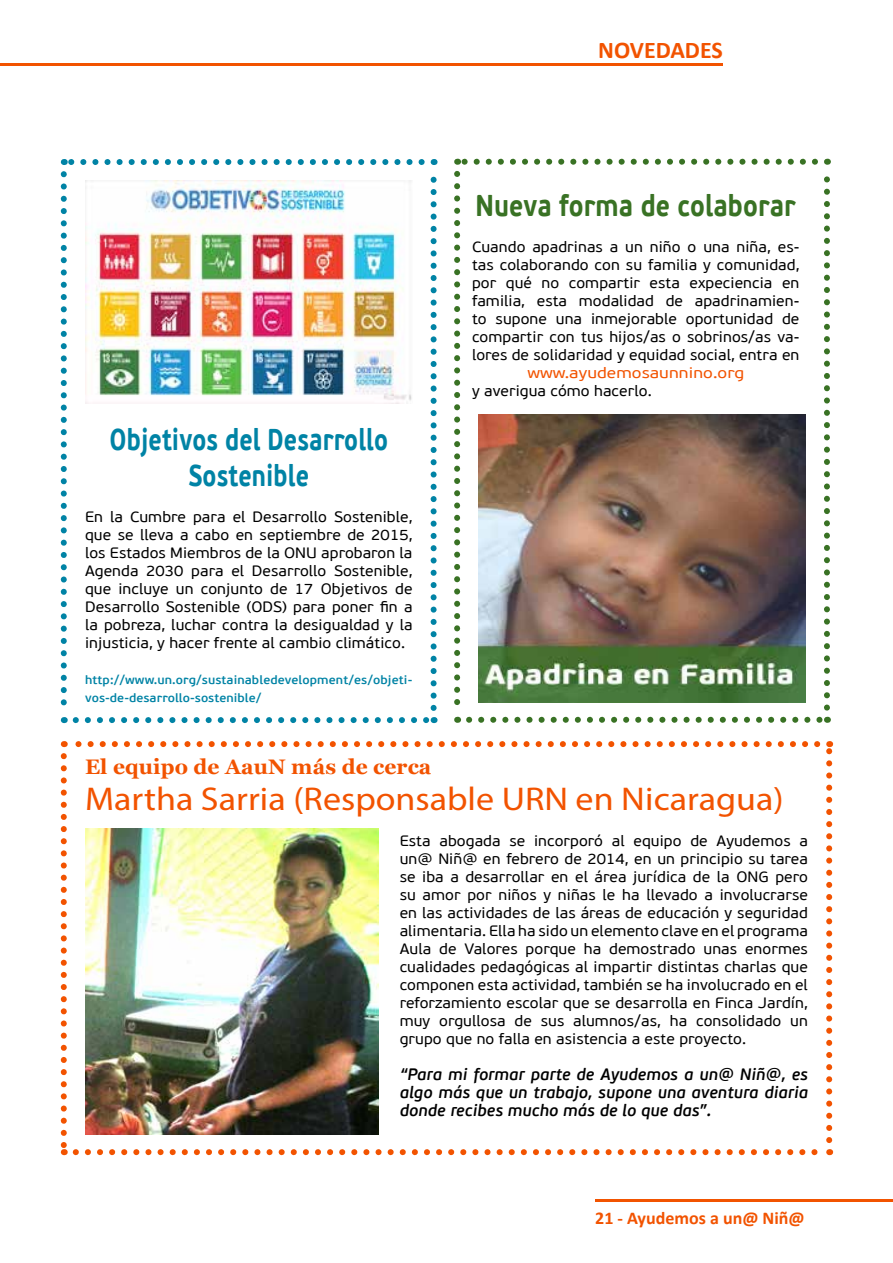
<style>
.page{position:relative;width:893px;height:1263px;background:#fff}
.page>*{position:absolute;margin:0;border:0;box-sizing:border-box;transform-origin:0 0}
.t1{font:33px "Myriad Pro";color:#f25300;scale:1.09 1}
.t2{font:700 30px/36px "PF Beau Sans Pro";letter-spacing:.005em;color:#0083a5;text-align:center;scale:.78 1}
.t3{font:700 30px "PF Beau Sans Pro";letter-spacing:.005em;color:#397224;scale:.83 1}
.t4{font:700 24px "Calibri";color:#f25300}
.t5{font:700 21px "Georgia";letter-spacing:.005em;color:#f25300}
.t6{font:700 18px "Calibri";color:#f25300}
.t7{font:italic 600 16.5px/18px "PF Beau Sans Pro";letter-spacing:.005em;color:#000;text-align:justify}
.t8{font:15px/18px "PF Beau Sans Pro";letter-spacing:.005em;color:#000;text-align:justify;scale:1.05 1}
.t9{font:15px "PF Beau Sans Pro";letter-spacing:.005em;color:#f25300;scale:1.16 1}
.t10{font:600 12px/18px "PF Beau Sans Pro";letter-spacing:.01em;color:#0083a5;scale:1.05 1}
</style>
<div class="page">
<svg style="left:76px;top:1149px;width:742px;height:6px"></svg>
<svg style="left:61px;top:756px;width:6px;height:399px"></svg>
<svg style="left:826px;top:741px;width:6px;height:399px"></svg>
<svg style="left:64px;top:741px;width:753px;height:6px"></svg>
<svg style="left:76px;top:717px;width:352px;height:6px"></svg>
<svg style="left:61px;top:174px;width:6px;height:549px"></svg>
<svg style="left:431px;top:159px;width:6px;height:549px"></svg>
<svg style="left:64px;top:159px;width:358px;height:6px"></svg>
<hr style="left:0;top:64px;width:723px;height:2px;background:#f25300">
<img style="left:85px;top:180px;width:327px;height:224px">
<img style="left:85px;top:828px;width:293px;height:306px">
<hr style="left:595px;top:1199px;width:298px;height:2px;background:#f25300">
<svg style="left:469px;top:717px;width:352px;height:6px"></svg>
<svg style="left:454px;top:174px;width:6px;height:549px"></svg>
<svg style="left:824px;top:159px;width:6px;height:549px"></svg>
<svg style="left:457px;top:159px;width:358px;height:6px"></svg>
<img style="left:478px;top:414px;width:328px;height:288px">
<h3 class="t4" style="left:598px;top:35px;width:126px">NOVEDADES</h3>
<h2 class="t2" style="left:110px;top:422px;width:358px">Objetivos del Desarrollo<br>Sostenible</h2>
<p class="t8" style="left:85px;top:508px;width:313px">En la Cumbre para el Desarrollo Sostenible, que se lleva a cabo en septiembre de 2015, los Estados Miembros de la ONU aprobaron la Agenda 2030 para el Desarrollo Sostenible, que incluye un conjunto de 17 Objetivos de Desarrollo Sostenible (ODS) para poner fin a la pobreza, luchar contra la desigualdad y la injusticia, y hacer frente al cambio climático.</p>
<p class="t10" style="left:85px;top:671px;width:313px">http://www.un.org/sustainabledevelopment/es/objeti&shy;vos-de-desarrollo-sostenible/</p>
<h3 class="t5" style="left:85px;top:753px;width:348px">El equipo de AauN más de cerca</h3>
<h2 class="t3" style="left:475px;top:187px;width:388px">Nueva forma de colaborar</h2>
<p class="t8" style="left:472px;top:238px;width:313px">Cuando apadrinas a un niño o una niña, es&shy;tas colaborando con su familia y comunidad, por qué no compartir esta expeciencia en familia, esta modalidad de apadrinamien&shy;to supone una inmejorable oportunidad de compartir con tus hijos/as o sobrinos/as va&shy;lores de solidaridad y equidad social, entra en</p>
<p class="t9" style="left:527px;top:364px;width:188px">www.ayudemosaunnino.org</p>
<p class="t8" style="left:472px;top:382px;width:173px">y averigua cómo hacerlo.</p>
<h1 class="t1" style="left:85px;top:779px;width:642px">Martha Sarria (Responsable URN en Nicaragua)</h1>
<p class="t8" style="left:400px;top:832px;width:390px">Esta abogada se incorporó al equipo de Ayudemos a un@ Niñ@ en febrero de 2014, en un principio su tarea se iba a desarrollar en el área jurídica de la ONG pero su amor por niños y niñas le ha llevado a involucrarse en las actividades de las áreas de educación y seguridad alimentaria. Ella ha sido un elemento clave en el programa Aula de Valores porque ha demostrado unas enormes cualidades pedagógicas al impartir distintas charlas que componen esta actividad, también se ha involucrado en el reforzamiento escolar que se desarrolla en Finca Jardín, muy orgullosa de sus alumnos/as, ha consolidado un grupo que no falla en asistencia a este proyecto.</p>
<p class="t7" style="left:400px;top:1066px;width:410px">“Para mi formar parte de Ayudemos a un@ Niñ@, es algo más que un trabajo, supone una aventura diaria donde recibes mucho más de lo que das”.</p>
<p class="t6" style="left:595px;top:1207px;width:211px">21 - Ayudemos a un@ Niñ@</p>
</div>
